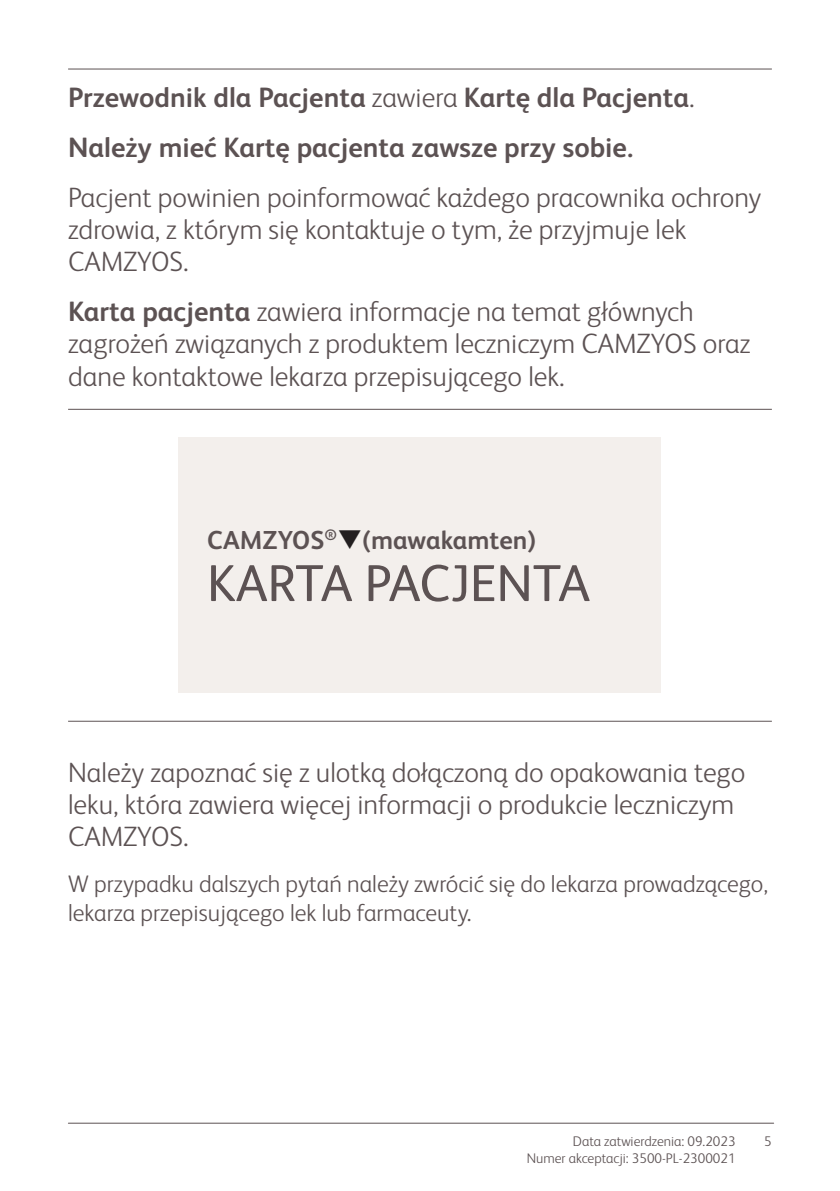
<style>
.page{position:relative;width:840px;height:1191px;background:#fff}
.page>*{position:absolute;margin:0;border:0;box-sizing:border-box;transform-origin:0 0}
.t1{font:52px "BMS Humanity";color:#5c5253}
.t2{font:300 28px/32px "BMS Humanity";color:#5c5253}
.t3{font:700 28px/50px "BMS Humanity";color:#5c5253}
.t4{font:700 26px "BMS Humanity";color:#5c5253}
.t5{font:300 24px/28.8px "BMS Humanity";color:#5c5253}
.t6{font:300 14px/16.8px "BMS Humanity";color:#5c5253;text-align:right}
.s1{font-weight:300}
.s2{font-weight:700}
.s3{color:#231f20}
</style>
<div class="page">
<hr style="left:68px;top:69px;width:703px;height:1px;background:#5c5253">
<hr style="left:68px;top:409px;width:703px;height:1px;background:#5c5253">
<hr style="left:68px;top:1122px;width:705px;height:1px;background:#5c5253">
<hr style="left:68px;top:721px;width:703px;height:1px;background:#5c5253">
<div style="left:179px;top:437px;width:481px;height:255px;background:#f3efec"></div>
<p class="t3" style="left:68px;top:71px;width:627px">Przewodnik dla Pacjenta <span class="s1">zawiera</span> Kartę dla Pacjenta<span class="s1">.<br></span>Należy mieć Kartę pacjenta zawsze przy sobie.</p>
<p class="t2" style="left:68px;top:180px;width:694px">Pacjent powinien poinformować każdego pracownika ochrony zdrowia, z którym się kontaktuje o tym, że przyjmuje lek<br>CAMZYOS.</p>
<p class="t2" style="left:68px;top:294px;width:683px"><span class="s2">Karta pacjenta</span> zawiera informacje na temat głównych zagrożeń związanych z produktem leczniczym CAMZYOS oraz dane kontaktowe lekarza przepisującego lek.</p>
<p class="t4" style="left:207px;top:522px;width:330px">CAMZYOS<sup>®</sup><span class="s3">❑</span>(mawakamten)</p>
<h1 class="t1" style="left:207px;top:546px;width:384px">KARTA PACJENTA</h1>
<p class="t2" style="left:68px;top:755px;width:678px">Należy zapoznać się z ulotką dołączoną do opakowania tego leku, która zawiera więcej informacji o produkcie leczniczym<br>CAMZYOS.</p>
<p class="t5" style="left:68px;top:868px;width:701px">W przypadku dalszych pytań należy zwrócić się do lekarza prowadzącego, lekarza przepisującego lek lub farmaceuty.</p>
<p class="t6" style="left:526px;top:1131px;width:210px">Data zatwierdzenia: 09.2023<br>Numer akceptacji: 3500-PL-2300021</p>
<p class="t6" style="left:763px;top:1131px;width:9px">5</p>
</div>
